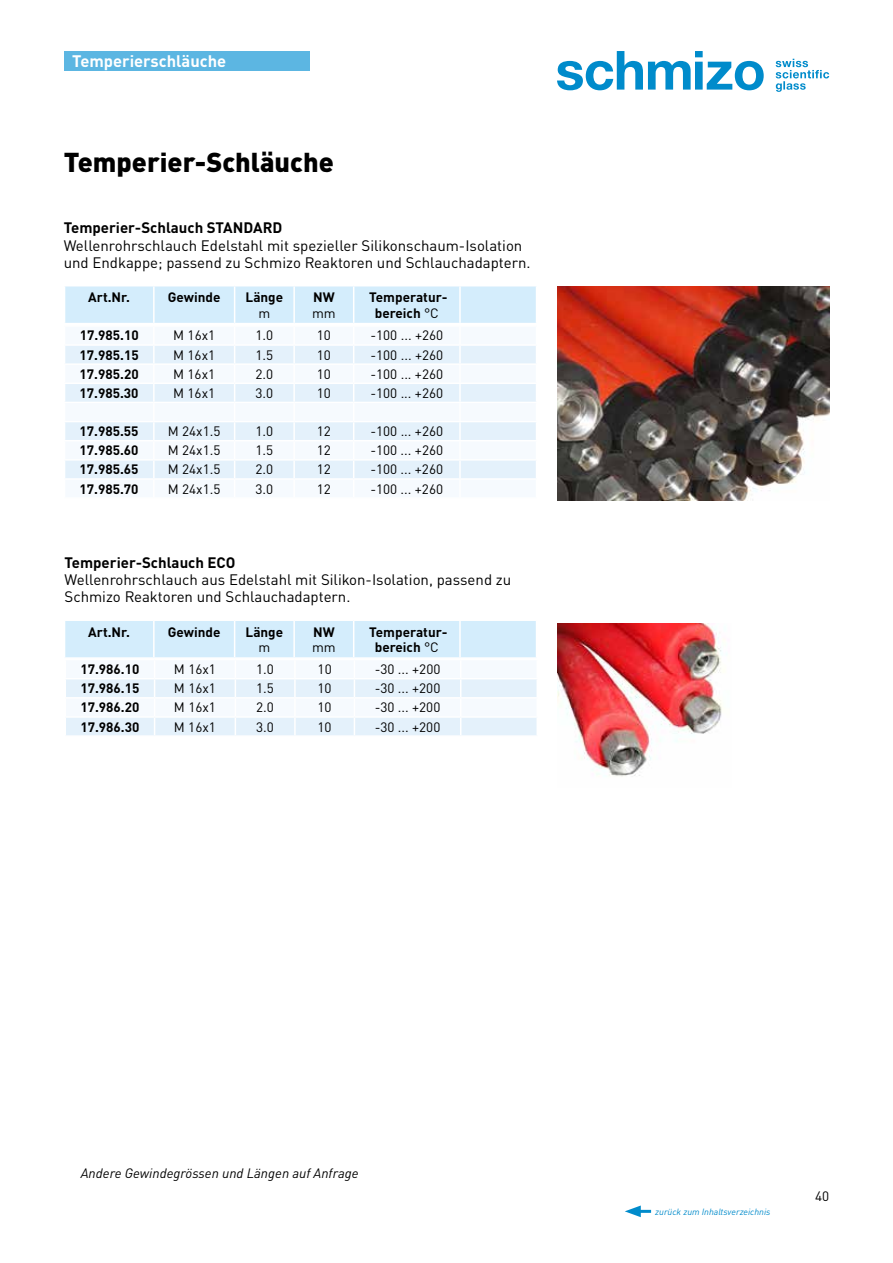
<style>
.page{position:relative;width:893px;height:1263px;background:#fff}
.page>*{position:absolute;margin:0;border:0;box-sizing:border-box;transform-origin:0 0}
.t1{font:900 27px "DINOT";color:#000}
.t2{font:700 16.5px "DINOT";color:#fff}
.t3{font:15px/17.2px "DINOT";color:#000}
.t4{font:700 15px "DINOT";color:#000}
.t5{font:13.5px "DINOT";color:#000}
.t6{font:700 13.5px/15.5px "DINOT";color:#000;text-align:center}
.t7{font:italic 13.5px "DINOT";color:#000}
.t8{font:italic 9px "DINOT";color:#008bcb}
.s1{font-weight:400}
</style>
<div class="page">
<svg style="left:776px;top:59px;width:53px;height:33px"></svg>
<svg style="left:557px;top:51px;width:207px;height:39px"></svg>
<img style="left:557px;top:623px;width:170px;height:154px">
<img style="left:557px;top:287px;width:272px;height:213px">
<svg style="left:65px;top:286px;width:471px;height:192px"></svg>
<hr style="left:153px;top:286px;width:2px;height:37px;background:#fff">
<hr style="left:234px;top:286px;width:1px;height:37px;background:#fff">
<hr style="left:293px;top:286px;width:2px;height:37px;background:#fff">
<hr style="left:353px;top:286px;width:1px;height:37px;background:#fff">
<hr style="left:459px;top:286px;width:2px;height:37px;background:#fff">
<hr style="left:64px;top:323px;width:90px;height:1px;background:#fff">
<hr style="left:154px;top:323px;width:81px;height:1px;background:#fff">
<hr style="left:235px;top:323px;width:59px;height:1px;background:#fff">
<hr style="left:294px;top:323px;width:60px;height:1px;background:#fff">
<hr style="left:354px;top:323px;width:106px;height:1px;background:#fff">
<hr style="left:460px;top:323px;width:77px;height:1px;background:#fff">
<svg style="left:65px;top:621px;width:472px;height:114px"></svg>
<hr style="left:153px;top:621px;width:2px;height:36px;background:#fff">
<hr style="left:234px;top:621px;width:1px;height:36px;background:#fff">
<hr style="left:293px;top:621px;width:2px;height:36px;background:#fff">
<hr style="left:353px;top:621px;width:1px;height:36px;background:#fff">
<hr style="left:459px;top:621px;width:2px;height:36px;background:#fff">
<hr style="left:536px;top:621px;width:1px;height:36px;background:#fff">
<hr style="left:64px;top:657px;width:90px;height:2px;background:#fff">
<hr style="left:154px;top:657px;width:81px;height:2px;background:#fff">
<hr style="left:235px;top:657px;width:59px;height:2px;background:#fff">
<hr style="left:294px;top:657px;width:60px;height:2px;background:#fff">
<hr style="left:354px;top:657px;width:106px;height:2px;background:#fff">
<hr style="left:460px;top:657px;width:77px;height:2px;background:#fff">
<div style="left:64px;top:51px;width:245px;height:19px;background:#5cb6e2"></div>
<hr style="left:635px;top:1210px;width:16px;height:3px;background:#008bcb">
<svg style="left:625px;top:1205px;width:16px;height:12px"></svg>
<p class="t2" style="left:72px;top:50px;width:155px">Temperierschläuche</p>
<h1 class="t1" style="left:64px;top:144px;width:272px">Temperier-Schläuche</h1>
<p class="t4" style="left:64px;top:218px;width:220px">Temperier-Schlauch STANDARD</p>
<p class="t3" style="left:64px;top:236px;width:466px">Wellenrohrschlauch Edelstahl mit spezieller Silikonschaum-Isolation und Endkappe; passend zu Schmizo Reaktoren und Schlauchadaptern.</p>
<p class="t6" style="left:88px;top:289px;width:43px">Art.Nr.</p>
<p class="t6" style="left:168px;top:289px;width:54px">Gewinde</p>
<p class="t6" style="left:246px;top:289px;width:39px">Länge</p>
<p class="t5" style="left:258px;top:304px;width:13px">m</p>
<p class="t6" style="left:313px;top:289px;width:23px">NW</p>
<p class="t5" style="left:312px;top:304px;width:25px">mm</p>
<p class="t6" style="left:369px;top:289px;width:80px">Temperatur&shy;bereich <span class="s1">°C</span></p>
<p class="t6" style="left:80px;top:327px;width:61px">17.985.10</p>
<p class="t5" style="left:173px;top:327px;width:43px">M 16x1</p>
<p class="t5" style="left:255px;top:327px;width:19px">1.0</p>
<p class="t5" style="left:317px;top:327px;width:16px">10</p>
<p class="t5" style="left:370px;top:327px;width:74px">-100 ... +260</p>
<p class="t6" style="left:80px;top:347px;width:61px">17.985.15</p>
<p class="t5" style="left:173px;top:346px;width:43px">M 16x1</p>
<p class="t5" style="left:255px;top:346px;width:19px">1.5</p>
<p class="t5" style="left:317px;top:346px;width:16px">10</p>
<p class="t5" style="left:370px;top:346px;width:74px">-100 ... +260</p>
<p class="t6" style="left:80px;top:366px;width:61px">17.985.20</p>
<p class="t5" style="left:173px;top:365px;width:43px">M 16x1</p>
<p class="t5" style="left:255px;top:365px;width:19px">2.0</p>
<p class="t5" style="left:317px;top:365px;width:16px">10</p>
<p class="t5" style="left:370px;top:365px;width:74px">-100 ... +260</p>
<p class="t6" style="left:80px;top:385px;width:61px">17.985.30</p>
<p class="t5" style="left:173px;top:385px;width:43px">M 16x1</p>
<p class="t5" style="left:255px;top:385px;width:19px">3.0</p>
<p class="t5" style="left:317px;top:385px;width:16px">10</p>
<p class="t5" style="left:370px;top:385px;width:74px">-100 ... +260</p>
<p class="t6" style="left:80px;top:423px;width:61px">17.985.55</p>
<p class="t5" style="left:168px;top:423px;width:54px">M 24x1.5</p>
<p class="t5" style="left:255px;top:423px;width:19px">1.0</p>
<p class="t5" style="left:317px;top:423px;width:16px">12</p>
<p class="t5" style="left:370px;top:423px;width:74px">-100 ... +260</p>
<p class="t6" style="left:80px;top:442px;width:61px">17.985.60</p>
<p class="t5" style="left:168px;top:442px;width:54px">M 24x1.5</p>
<p class="t5" style="left:255px;top:442px;width:19px">1.5</p>
<p class="t5" style="left:317px;top:442px;width:16px">12</p>
<p class="t5" style="left:370px;top:442px;width:74px">-100 ... +260</p>
<p class="t6" style="left:80px;top:461px;width:61px">17.985.65</p>
<p class="t5" style="left:168px;top:461px;width:54px">M 24x1.5</p>
<p class="t5" style="left:255px;top:461px;width:19px">2.0</p>
<p class="t5" style="left:317px;top:461px;width:16px">12</p>
<p class="t5" style="left:370px;top:461px;width:74px">-100 ... +260</p>
<p class="t6" style="left:80px;top:480px;width:61px">17.985.70</p>
<p class="t5" style="left:168px;top:480px;width:54px">M 24x1.5</p>
<p class="t5" style="left:255px;top:480px;width:19px">3.0</p>
<p class="t5" style="left:317px;top:480px;width:16px">12</p>
<p class="t5" style="left:370px;top:480px;width:74px">-100 ... +260</p>
<p class="t4" style="left:65px;top:553px;width:172px">Temperier-Schlauch ECO</p>
<p class="t3" style="left:65px;top:571px;width:448px">Wellenrohrschlauch aus Edelstahl mit Silikon-Isolation, passend zu<br>Schmizo Reaktoren und Schlauchadaptern.</p>
<p class="t6" style="left:88px;top:623px;width:43px">Art.Nr.</p>
<p class="t6" style="left:168px;top:623px;width:54px">Gewinde</p>
<p class="t6" style="left:246px;top:623px;width:39px">Länge</p>
<p class="t5" style="left:258px;top:639px;width:13px">m</p>
<p class="t6" style="left:313px;top:623px;width:23px">NW</p>
<p class="t5" style="left:312px;top:639px;width:25px">mm</p>
<p class="t6" style="left:369px;top:623px;width:80px">Temperatur&shy;bereich <span class="s1">°C</span></p>
<p class="t6" style="left:80px;top:661px;width:61px">17.986.10</p>
<p class="t5" style="left:174px;top:661px;width:43px">M 16x1</p>
<p class="t5" style="left:256px;top:661px;width:19px">1.0</p>
<p class="t5" style="left:318px;top:661px;width:16px">10</p>
<p class="t5" style="left:375px;top:661px;width:67px">-30 ... +200</p>
<p class="t6" style="left:80px;top:680px;width:61px">17.986.15</p>
<p class="t5" style="left:174px;top:680px;width:43px">M 16x1</p>
<p class="t5" style="left:256px;top:680px;width:19px">1.5</p>
<p class="t5" style="left:318px;top:680px;width:16px">10</p>
<p class="t5" style="left:375px;top:680px;width:67px">-30 ... +200</p>
<p class="t6" style="left:80px;top:699px;width:61px">17.986.20</p>
<p class="t5" style="left:174px;top:699px;width:43px">M 16x1</p>
<p class="t5" style="left:256px;top:699px;width:19px">2.0</p>
<p class="t5" style="left:318px;top:699px;width:16px">10</p>
<p class="t5" style="left:375px;top:699px;width:67px">-30 ... +200</p>
<p class="t6" style="left:80px;top:718px;width:61px">17.986.30</p>
<p class="t5" style="left:174px;top:718px;width:43px">M 16x1</p>
<p class="t5" style="left:256px;top:718px;width:19px">3.0</p>
<p class="t5" style="left:318px;top:718px;width:16px">10</p>
<p class="t5" style="left:375px;top:718px;width:67px">-30 ... +200</p>
<p class="t7" style="left:81px;top:1165px;width:279px">Andere Gewindegrössen und Längen auf Anfrage</p>
<p class="t8" style="left:655px;top:1206px;width:117px">zurück zum Inhaltsverzeichnis</p>
<p class="t5" style="left:815px;top:1188px;width:16px">40</p>
</div>
